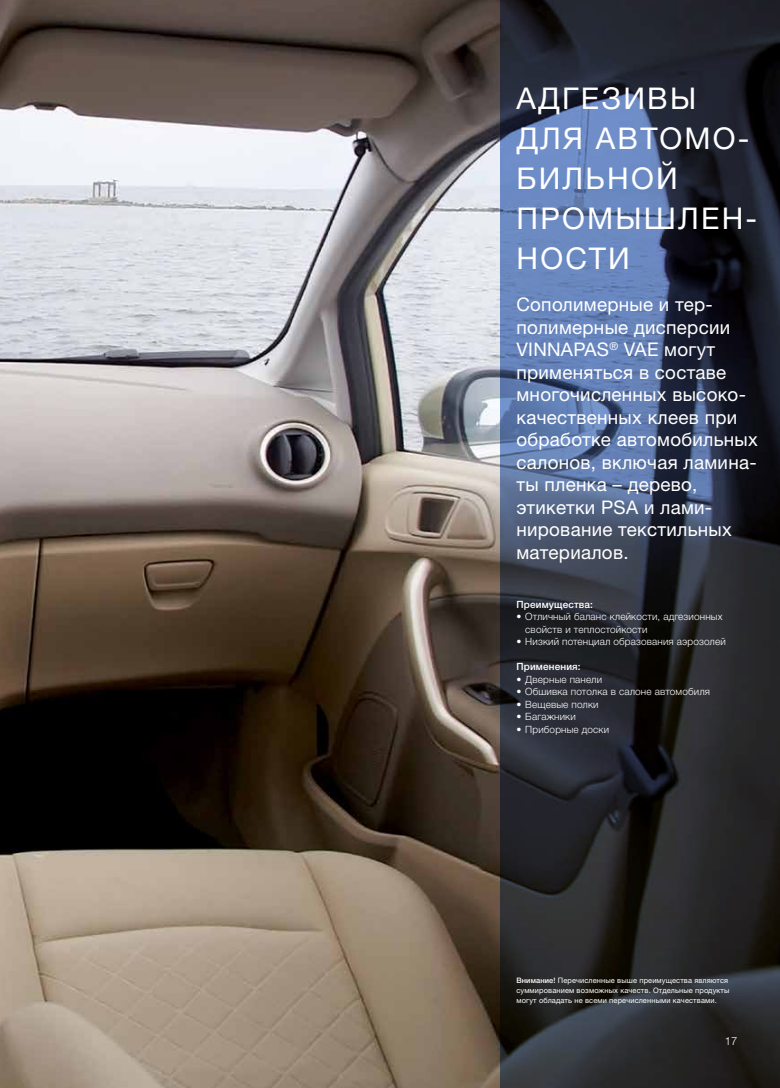
<style>
.page{position:relative;width:780px;height:1088px;background:#fff}
.page>*{position:absolute;margin:0;border:0;box-sizing:border-box;transform-origin:0 0}
.t1{font:30px/40px "Neue Helveticafor WACKER 55";letter-spacing:.075em;color:#fff}
.t2{font:18.75px/22.5px "Neue Helveticafor WACKER 55";letter-spacing:.015em;color:#fff}
.t3{font:11.25px "Neue Helveticafor WACKER 45";color:#fff}
.t4{font:10px/12.5px "Neue Helveticafor WACKER 45";letter-spacing:.015em;color:#fff}
.t5{font:10px "Neue Helveticafor WACKER 65";letter-spacing:.015em;color:#fff}
.t6{font:7.5px/10px "Neue Helveticafor WACKER 55";letter-spacing:.015em;color:#fff}
.s1{font-family:"Neue Helveticafor WACKER 65"}
</style>
<div class="page">
<img style="left:0;top:0;width:500px;height:1088px">
<svg style="left:500px;top:0;width:280px;height:1088px;background:#31394a"></svg>
<h1 class="t1" style="left:516px;top:78px;width:242px">АДГЕЗИВЫ<br>ДЛЯ АВТОМО-<br>БИЛЬНОЙ<br>ПРОМЫШЛЕН-<br>НОСТИ</h1>
<p class="t2" style="left:516px;top:293px;width:243px">Сополимерные и тер&shy;полимерные дисперсии<br>VINNAPAS<sup>®</sup> VAE могут применяться в составе многочисленных высоко&shy;качественных клеев при обработке автомобильных салонов, включая ламина&shy;ты пленка – дерево, этикетки PSA и лами&shy;нирование текстильных материалов.</p>
<p class="t5" style="left:516px;top:598px;width:78px">Преимущества:</p>
<p class="t4" style="left:525px;top:610px;width:199px;text-indent:-9px">• Отличный баланс клейкости, адгезионных свойств и теплостойкости</p>
<p class="t4" style="left:516px;top:635px;width:211px">• Низкий потенциал образования аэрозолей</p>
<p class="t5" style="left:516px;top:661px;width:66px">Применения:</p>
<p class="t4" style="left:516px;top:673px;width:87px">• Дверные панели</p>
<p class="t4" style="left:516px;top:685px;width:195px">• Обшивка потолка в салоне автомобиля</p>
<p class="t4" style="left:516px;top:698px;width:84px">• Вещевые полки</p>
<p class="t4" style="left:516px;top:710px;width:61px">• Багажники</p>
<p class="t4" style="left:516px;top:723px;width:94px">• Приборные доски</p>
<p class="t6" style="left:516px;top:975px;width:214px"><span class="s1">Внимание!</span> Перечисленные выше преимущества являются суммированием возможных качеств. Отдельные продукты могут обладать не всеми перечисленными качествами.</p>
<p class="t3" style="left:724px;top:1034px;width:14px">17</p>
</div>
